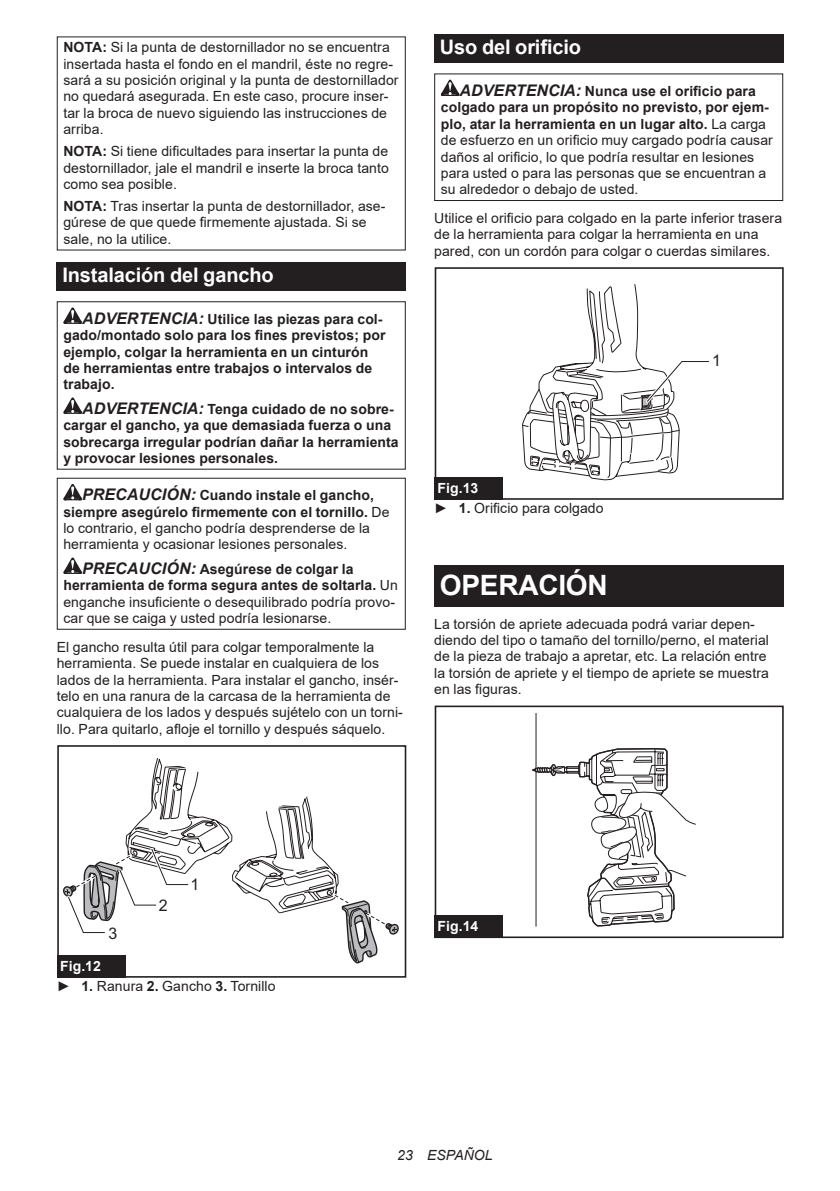
<style>
.page{position:relative;width:840px;height:1191px;background:#fff}
.page>*{position:absolute;margin:0;border:0;box-sizing:border-box;transform-origin:0 0}
.t1{font:700 28px "Arial";letter-spacing:-.01em;color:#fff}
.t2{font:700 20px "Arial";letter-spacing:-.01em;color:#fff}
.t3{font:16px "Arial";color:#231f20}
.t4{font:14px/16.4px "Arial";letter-spacing:.005em;color:#231f20}
.t5{font:700 14px/16.4px "Arial";letter-spacing:.005em;color:#231f20}
.t6{font:italic 14px "Arial";letter-spacing:.005em;color:#231f20}
.t7{font:700 14px "Arial";color:#fff}
.s1{font-weight:700}
.s2{font-style:italic;font-size:16px}
.s3{font-weight:700;font-style:italic;font-size:16px}
.s4{font-weight:700;color:#fff}
</style>
<div class="page">
<div style="left:57px;top:262px;width:348px;height:28px;background:#231f20"></div>
<svg style="left:63px;top:307px;width:19px;height:17px"></svg>
<svg style="left:63px;top:397px;width:19px;height:17px"></svg>
<div style="left:57px;top:301px;width:348px;height:169px;border:1px solid #231f20"></div>
<svg style="left:63px;top:484px;width:19px;height:16px"></svg>
<svg style="left:63px;top:557px;width:19px;height:17px"></svg>
<div style="left:57px;top:478px;width:348px;height:152px;border:1px solid #231f20"></div>
<div style="left:57px;top:745px;width:349px;height:232px;border:2px solid #231f20"></div>
<svg style="left:61px;top:746px;width:339px;height:218px"></svg>
<div style="left:57px;top:955px;width:68px;height:22px;background:#231f20"></div>
<div style="left:434px;top:34px;width:348px;height:29px;background:#231f20"></div>
<svg style="left:440px;top:80px;width:19px;height:16px"></svg>
<div style="left:434px;top:73px;width:348px;height:128px;border:1px solid #231f20"></div>
<div style="left:434px;top:267px;width:349px;height:233px;border:2px solid #231f20"></div>
<svg style="left:522px;top:284px;width:187px;height:196px"></svg>
<div style="left:434px;top:477px;width:68px;height:23px;background:#231f20"></div>
<div style="left:434px;top:565px;width:348px;height:41px;background:#231f20"></div>
<hr style="left:535px;top:713px;width:1px;height:213px;background:#231f20">
<svg style="left:532px;top:747px;width:164px;height:180px"></svg>
<div style="left:434px;top:705px;width:349px;height:233px;border:2px solid #231f20"></div>
<div style="left:434px;top:915px;width:68px;height:23px;background:#231f20"></div>
<p class="t4" style="left:63px;top:39px;width:336px"><span class="s1">NOTA:</span> Si la punta de destornillador no se encuentra insertada hasta el fondo en el mandril, éste no regre&shy;sará a su posición original y la punta de destornillador no quedará asegurada. En este caso, procure inser&shy;tar la broca de nuevo siguiendo las instrucciones de arriba.</p>
<p class="t4" style="left:63px;top:143px;width:327px;text-align:justify"><span class="s1">NOTA:</span> Si tiene dificultades para insertar la punta de destornillador, jale el mandril e inserte la broca tanto como sea posible.</p>
<p class="t4" style="left:63px;top:198px;width:323px"><span class="s1">NOTA:</span> Tras insertar la punta de destornillador, ase&shy;gúrese de que quede firmemente ajustada. Si se sale, no la utilice.</p>
<h2 class="t2" style="left:62px;top:261px;width:213px">Instalación del gancho</h2>
<p class="t5" style="left:63px;top:311px;width:323px;text-indent:19px"><span class="s2">ADVERTENCIA:</span> Utilice las piezas para col&shy;gado/montado solo para los fines previstos; por ejemplo, colgar la herramienta en un cinturón de herramientas entre trabajos o intervalos de trabajo.</p>
<p class="t5" style="left:63px;top:401px;width:336px;text-indent:19px"><span class="s2">ADVERTENCIA:</span> Tenga cuidado de no sobre&shy;cargar el gancho, ya que demasiada fuerza o una sobrecarga irregular podrían dañar la herramienta y provocar lesiones personales.</p>
<p class="t4" style="left:63px;top:487px;width:327px;text-indent:19px"><span class="s3">PRECAUCIÓN:</span> <span class="s1">Cuando instale el gancho, siempre asegúrelo firmemente con el tornillo.</span> De lo contrario, el gancho podría desprenderse de la herramienta y ocasionar lesiones personales.</p>
<p class="t4" style="left:63px;top:561px;width:336px;text-indent:19px"><span class="s3">PRECAUCIÓN:</span> <span class="s1">Asegúrese de colgar la herramienta de forma segura antes de soltarla.</span> Un enganche insuficiente o desequilibrado podría provo&shy;car que se caiga y usted podría lesionarse.</p>
<p class="t4" style="left:57px;top:638px;width:347px">El gancho resulta útil para colgar temporalmente la herramienta. Se puede instalar en cualquiera de los lados de la herramienta. Para instalar el gancho, insér&shy;telo en una ranura de la carcasa de la herramienta de cualquiera de los lados y después sujételo con un torni&shy;llo. Para quitarlo, afloje el tornillo y después sáquelo.</p>
<h2 class="t2" style="left:439px;top:33px;width:143px">Uso del orificio</h2>
<p class="t4" style="left:440px;top:83px;width:333px;text-indent:19px"><span class="s3">ADVERTENCIA:</span> <span class="s1">Nunca use el orificio para colgado para un propósito no previsto, por ejem&shy;plo, atar la herramienta en un lugar alto.</span> La carga de esfuerzo en un orificio muy cargado podría causar daños al orificio, lo que podría resultar en lesiones para usted o para las personas que se encuentran a su alrededor o debajo de usted.</p>
<p class="t4" style="left:434px;top:210px;width:349px">Utilice el orificio para colgado en la parte inferior trasera de la herramienta para colgar la herramienta en una pared, con un cordón para colgar o cuerdas similares.</p>
<p class="t4" style="left:434px;top:478px;width:171px;line-height:20.2px"><span class="s4">Fig.13<br></span>► <span class="s1">1.</span> Orificio para colgado</p>
<p class="t3" style="left:711px;top:350px;width:10px">1</p>
<h1 class="t1" style="left:439px;top:565px;width:169px">OPERACIÓN</h1>
<p class="t4" style="left:434px;top:615px;width:336px">La torsión de apriete adecuada podrá variar depen&shy;diendo del tipo o tamaño del tornillo/perno, el material de la pieza de trabajo a apretar, etc. La relación entre la torsión de apriete y el tiempo de apriete se muestra en las figuras.</p>
<p class="t3" style="left:159px;top:894px;width:10px">2</p>
<p class="t3" style="left:190px;top:873px;width:10px">1</p>
<p class="t3" style="left:109px;top:922px;width:10px">3</p>
<p class="t4" style="left:57px;top:955px;width:220px;line-height:20.2px"><span class="s4">Fig.12<br></span>► <span class="s1">1.</span> Ranura <span class="s1">2.</span> Gancho <span class="s1">3.</span> Tornillo</p>
<p class="t7" style="left:437px;top:916px;width:42px">Fig.14</p>
<p class="t6" style="left:397px;top:1146px;width:97px">23 ESPAÑOL</p>
</div>
